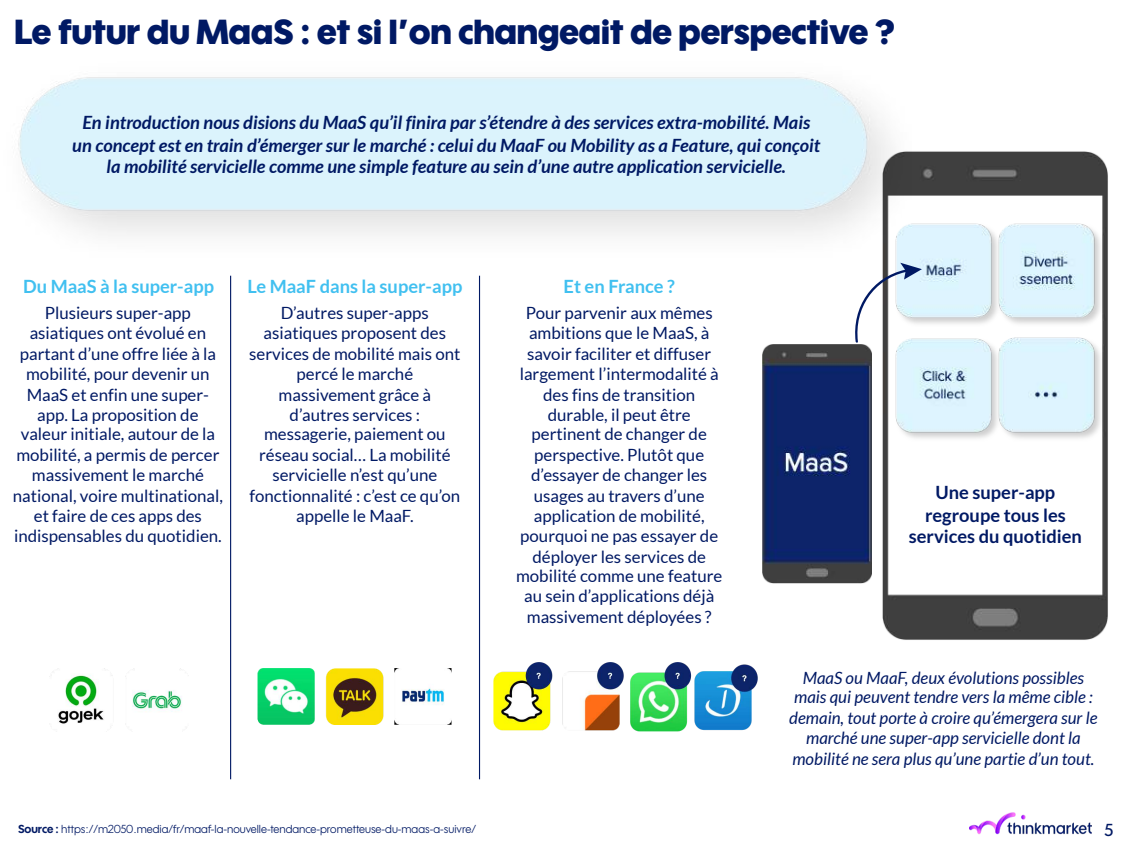
<style>
.page{position:relative;width:1125px;height:844px;background:#fff}
.page>*{position:absolute;margin:0;border:0;box-sizing:border-box;transform-origin:0 0}
.t1{font:900 33.75px "Wes FY";color:#001964}
.t2{font:italic 700 18.25px/21.8px "Lato";color:#001964;text-align:center}
.t3{font:700 18.25px "Lato";color:#41c0f0}
.t4{font:700 18.25px/21.8px "Lato";color:#001964;text-align:center}
.t5{font:16.88px/20.2px "Lato";color:#001964;text-align:center}
.t6{font:italic 16.88px/20.4px "Lato";color:#001964;text-align:center}
.t7{font:500 16.88px "Wes FY";color:#001964}
.t8{font:11.25px "Wes FY";color:#001964}
.s1{font-weight:700}
</style>
<div class="page">
<img style="left:882px;top:151px;width:226px;height:489px">
<img style="left:969px;top:812px;width:123px;height:23px">
<img style="left:762px;top:345px;width:110px;height:239px">
<hr style="left:230px;top:276px;width:1px;height:503px;background:#001964">
<hr style="left:479px;top:276px;width:1px;height:503px;background:#001964">
<img style="left:49px;top:668px;width:133px;height:56px">
<img style="left:494px;top:662px;width:264px;height:69px">
<img style="left:257px;top:668px;width:194px;height:56px">
<svg style="left:855px;top:248px;width:68px;height:95px"></svg>
<h1 class="t1" style="left:14px;top:13px;width:883px">Le futur du MaaS : et si l’on changeait de perspective ?</h1>
<p class="t2" style="left:72px;top:111px;width:750px">En introduction nous disions du MaaS qu’il finira par s’étendre à des services extra-mobilité. Mais un concept est en train d’émerger sur le marché : celui du MaaF ou Mobility as a Feature, qui conçoit la mobilité servicielle comme une simple feature au sein d’une autre application servicielle.</p>
<p class="t3" style="left:23px;top:274px;width:192px">Du MaaS à la super-app</p>
<p class="t5" style="left:13px;top:303px;width:211px">Plusieurs super-app asiatiques ont évolué en partant d’une offre liée à la mobilité, pour devenir un<br>MaaS et enfin une super&shy;app. La proposition de valeur initiale, autour de la mobilité, a permis de percer massivement le marché national, voire multinational, et faire de ces apps des indispensables du quotidien.</p>
<p class="t3" style="left:247px;top:274px;width:217px">Le MaaF dans la super-app</p>
<p class="t5" style="left:249px;top:303px;width:213px">D’autres super-apps asiatiques proposent des services de mobilité mais ont percé le marché massivement grâce à d’autres services : messagerie, paiement ou réseau social… La mobilité servicielle n’est qu’une fonctionnalité : c’est ce qu’on appelle le MaaF.</p>
<p class="t3" style="left:564px;top:274px;width:113px">Et en France ?</p>
<p class="t5" style="left:516px;top:303px;width:208px">Pour parvenir aux mêmes ambitions que le MaaS, à savoir faciliter et diffuser largement l’intermodalité à des fins de transition durable, il peut être pertinent de changer de perspective. Plutôt que d’essayer de changer les usages au travers d’une application de mobilité, pourquoi ne pas essayer de déployer les services de mobilité comme une feature au sein d’applications déjà massivement déployées ?</p>
<p class="t4" style="left:909px;top:481px;width:175px">Une super-app regroupe tous les services du quotidien</p>
<p class="t8" style="left:18px;top:822px;width:460px"><span class="s1">Source :</span> https://m2050.media/fr/maaf-la-nouvelle-tendance-prometteuse-du-maas-a-suivre/</p>
<p class="t6" style="left:789px;top:667px;width:310px">MaaS ou MaaF, deux évolutions possibles mais qui peuvent tendre vers la même cible : demain, tout porte à croire qu’émergera sur le marché une super-app servicielle dont la mobilité ne sera plus qu’une partie d’un tout.</p>
<p class="t7" style="left:1105px;top:820px;width:10px">5</p>
</div>
